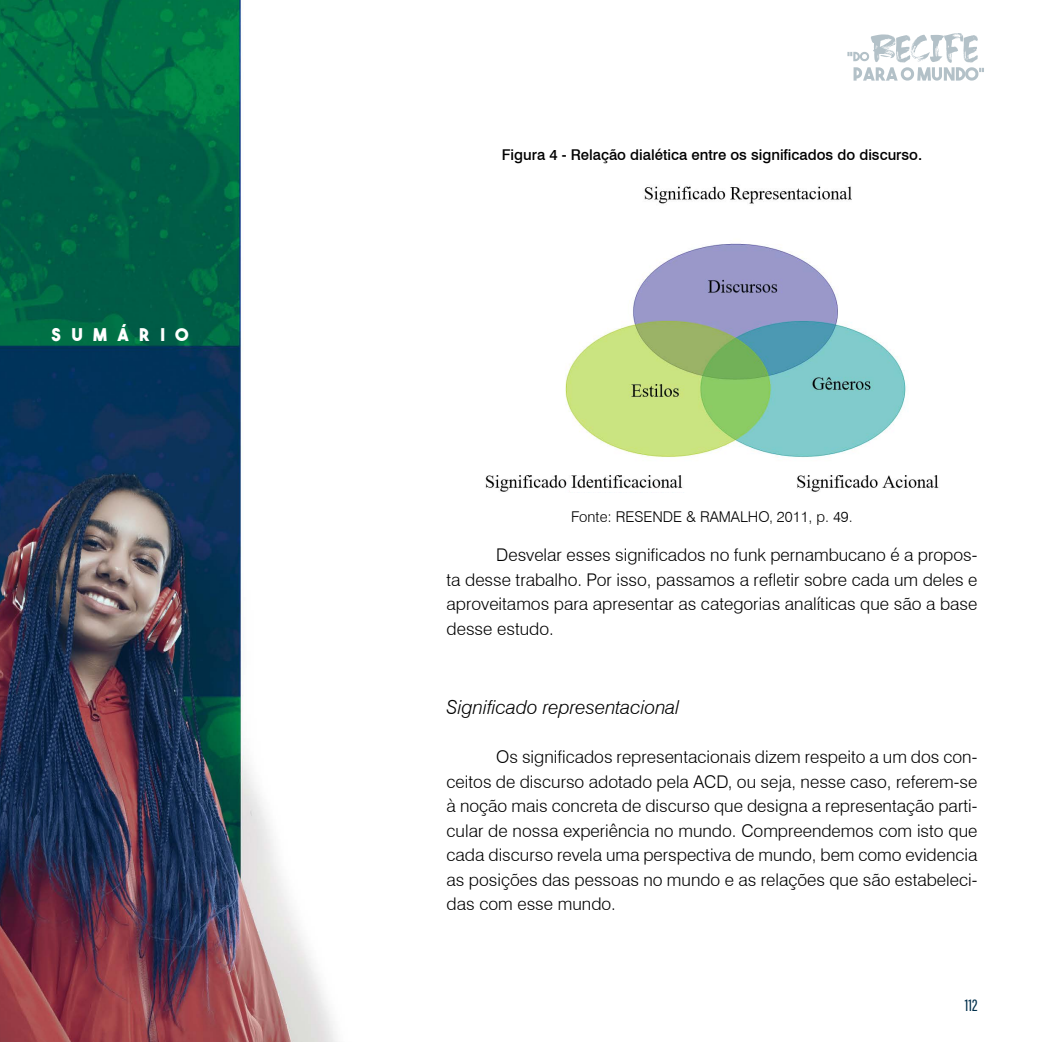
<style>
.page{position:relative;width:1042px;height:1042px;background:#fff}
.page>*{position:absolute;margin:0;border:0;box-sizing:border-box;transform-origin:0 0}
.t1{font:italic 300 19.25px "Swiss 721 BT";color:#000}
.t2{font:300 17.5px/24.5px "Swiss 721 BT";color:#000;text-align:justify}
.t3{font:17.5px "The Bold Font";letter-spacing:.6em;color:#fff}
.t4{font:500 17.5px "Acumin Pro Extra Cond";color:#002f4b}
.t5{font:500 14.88px "Swiss 721 BT";color:#000}
.t6{font:300 14.88px "Swiss 721 BT";color:#000}
</style>
<div class="page">
<img style="left:0;top:0;width:337px;height:1042px">
<svg style="left:847px;top:33px;width:137px;height:48px"></svg>
<img style="left:485px;top:186px;width:454px;height:307px">
<hr style="left:570px;top:489px;width:115px;height:2px;background:#fff">
<p class="t3" style="left:52px;top:323px;width:138px">SUMÁRIO</p>
<p class="t5" style="left:502px;top:146px;width:422px">Figura 4 - Relação dialética entre os significados do discurso.</p>
<p class="t6" style="left:571px;top:508px;width:283px">Fonte: RESENDE &amp; RAMALHO, 2011, p. 49.</p>
<p class="t2" style="left:446px;top:543px;width:532px;text-indent:50px">Desvelar esses significados no funk pernambucano é a propos&shy;ta desse trabalho. Por isso, passamos a refletir sobre cada um deles e aproveitamos para apresentar as categorias analíticas que são a base desse estudo.</p>
<p class="t1" style="left:446px;top:695px;width:234px">Significado representacional</p>
<p class="t2" style="left:446px;top:744px;width:532px;text-indent:50px">Os significados representacionais dizem respeito a um dos con&shy;ceitos de discurso adotado pela ACD, ou seja, nesse caso, referem-se à noção mais concreta de discurso que designa a representação parti&shy;cular de nossa experiência no mundo. Compreendemos com isto que cada discurso revela uma perspectiva de mundo, bem como evidencia as posições das pessoas no mundo e as relações que são estabeleci&shy;das com esse mundo.</p>
<p class="t4" style="left:965px;top:994px;width:14px">112</p>
</div>
